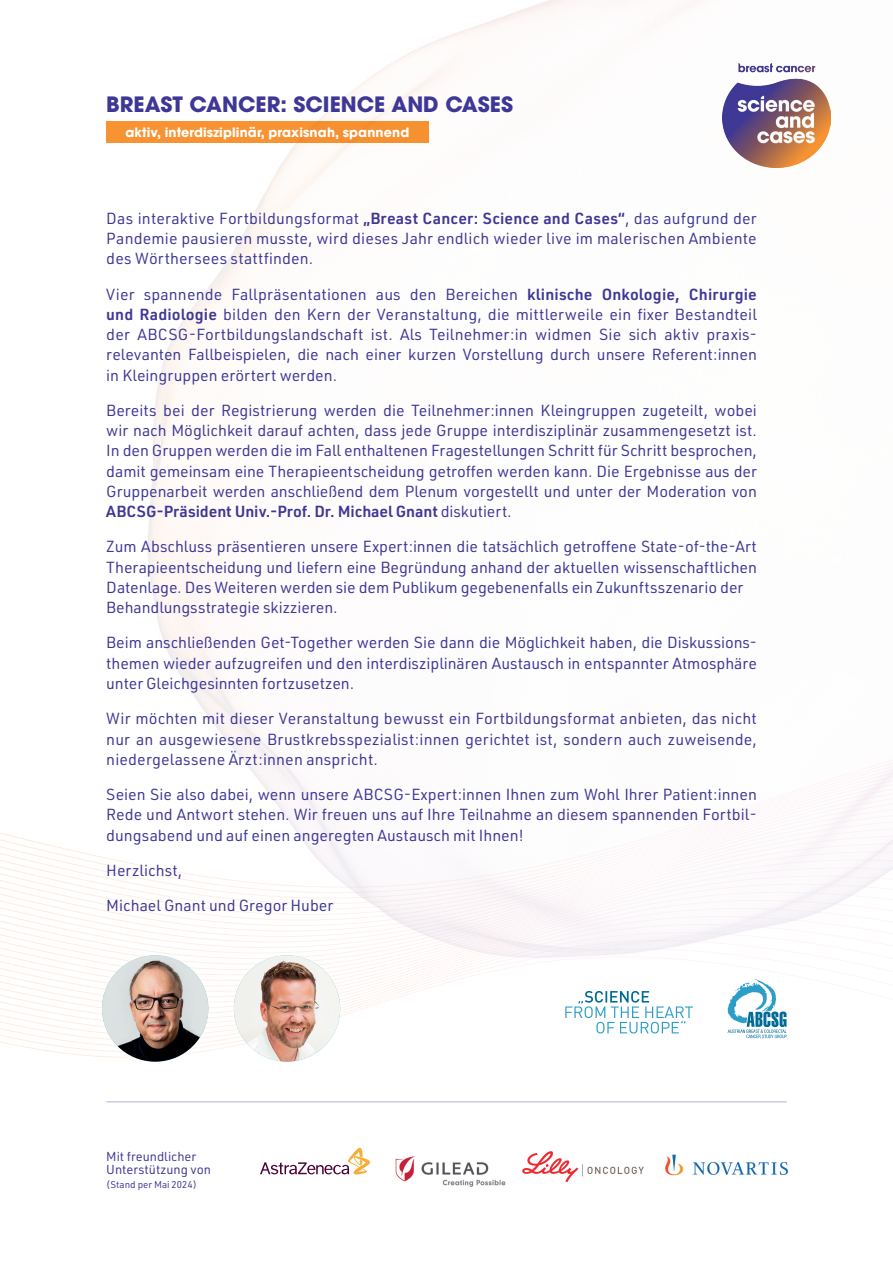
<style>
.page{position:relative;width:893px;height:1263px;background:#fff}
.page>*{position:absolute;margin:0;border:0;box-sizing:border-box;transform-origin:0 0}
.t1{font:700 21px "ITC Avant Garde Pro";color:#3e3796}
.t2{font:15.75px/20.2px "URWDIN";color:#3e3796;text-align:justify}
.t3{font:700 12.75px "ITC Avant Garde Pro";letter-spacing:.01em;color:#fff}
.t4{font:12.75px/13.5px "URWDIN";color:#3e3796}
.t5{font:9.75px "URWDIN";color:#3e3796}
.s1{font-weight:600}
</style>
<div class="page">
<img style="left:148px;top:0;width:695px;height:951px">
<svg style="left:609px;top:759px;width:284px;height:141px"></svg>
<svg style="left:9px;top:835px;width:21px;height:158px"></svg>
<svg style="left:30px;top:840px;width:20px;height:153px"></svg>
<svg style="left:50px;top:845px;width:21px;height:148px"></svg>
<svg style="left:71px;top:850px;width:20px;height:143px"></svg>
<svg style="left:91px;top:854px;width:20px;height:138px"></svg>
<svg style="left:111px;top:859px;width:21px;height:119px"></svg>
<svg style="left:132px;top:833px;width:20px;height:127px"></svg>
<svg style="left:152px;top:833px;width:20px;height:125px"></svg>
<svg style="left:172px;top:833px;width:21px;height:138px"></svg>
<svg style="left:193px;top:833px;width:20px;height:159px"></svg>
<svg style="left:213px;top:833px;width:20px;height:159px"></svg>
<svg style="left:233px;top:833px;width:21px;height:159px"></svg>
<svg style="left:254px;top:833px;width:20px;height:132px"></svg>
<svg style="left:274px;top:833px;width:20px;height:123px"></svg>
<svg style="left:294px;top:833px;width:21px;height:130px"></svg>
<svg style="left:315px;top:833px;width:20px;height:151px"></svg>
<svg style="left:335px;top:833px;width:20px;height:160px"></svg>
<svg style="left:355px;top:833px;width:291px;height:160px"></svg>
<img style="left:102px;top:955px;width:106px;height:107px;border-radius:53px">
<img style="left:234px;top:955px;width:106px;height:107px;border-radius:53px">
<img style="left:723px;top:64px;width:108px;height:104px">
<div style="left:106px;top:121px;width:322px;height:22px;background:#f79332"></div>
<hr style="left:106px;top:1101px;width:681px;height:1px;background:#3e3796">
<svg style="left:727px;top:979px;width:60px;height:59px"></svg>
<svg style="left:565px;top:991px;width:128px;height:42px"></svg>
<img style="left:522px;top:1151px;width:122px;height:31px">
<svg style="left:260px;top:1148px;width:110px;height:27px"></svg>
<img style="left:395px;top:1156px;width:111px;height:31px">
<img style="left:665px;top:1154px;width:123px;height:22px">
<h1 class="t1" style="left:106px;top:90px;width:408px">BREAST CANCER: SCIENCE AND CASES</h1>
<p class="t3" style="left:125px;top:124px;width:285px">aktiv, interdisziplinär, praxisnah, spannend</p>
<p class="t2" style="left:106px;top:208px;width:652px">Das interaktive Fortbildungsformat <span class="s1">„Breast Cancer: Science and Cases“</span>, das aufgrund der Pandemie pausieren musste, wird dieses Jahr endlich wieder live im malerischen Ambiente des Wörthersees stattfinden.</p>
<p class="t2" style="left:106px;top:283px;width:652px">Vier spannende Fallpräsentationen aus den Bereichen <span class="s1">klinische Onkologie, Chirurgie und Radiologie</span> bilden den Kern der Veranstaltung, die mittlerweile ein fixer Bestandteil der ABCSG-Fortbildungslandschaft ist. Als Teilnehmer:in widmen Sie sich aktiv praxis&shy;relevanten Fallbeispielen, die nach einer kurzen Vorstellung durch unsere Referent:innen in Kleingruppen erörtert werden.</p>
<p class="t2" style="left:106px;top:400px;width:652px">Bereits bei der Registrierung werden die Teilnehmer:innen Kleingruppen zugeteilt, wobei wir nach Möglichkeit darauf achten, dass jede Gruppe interdisziplinär zusammengesetzt ist.<br>In den Gruppen werden die im Fall enthaltenen Fragestellungen Schritt für Schritt besprochen, damit gemeinsam eine Therapieentscheidung getroffen werden kann. Die Ergebnisse aus der Gruppenarbeit werden anschließend dem Plenum vorgestellt und unter der Moderation von <span class="s1">ABCSG-Präsident Univ.-Prof. Dr. Michael Gnant</span> diskutiert.</p>
<p class="t2" style="left:106px;top:536px;width:652px;text-align:left">Zum Abschluss präsentieren unsere Expert:innen die tatsächlich getroffene State-of-the-Art Therapieentscheidung und liefern eine Begründung anhand der aktuellen wissenschaftlichen Datenlage. Des Weiteren werden sie dem Publikum gegebenenfalls ein Zukunftsszenario der Behandlungsstrategie skizzieren.</p>
<p class="t2" style="left:106px;top:632px;width:652px">Beim anschließenden Get-Together werden Sie dann die Möglichkeit haben, die Diskussions&shy;themen wieder aufzugreifen und den interdisziplinären Austausch in entspannter Atmosphäre unter Gleichgesinnten fortzusetzen.</p>
<p class="t2" style="left:106px;top:708px;width:652px">Wir möchten mit dieser Veranstaltung bewusst ein Fortbildungsformat anbieten, das nicht nur an ausgewiesene Brustkrebsspezialist:innen gerichtet ist, sondern auch zuweisende, niedergelassene Ärzt:innen anspricht.</p>
<p class="t2" style="left:106px;top:784px;width:652px">Seien Sie also dabei, wenn unsere ABCSG-Expert:innen Ihnen zum Wohl Ihrer Patient:innen Rede und Antwort stehen. Wir freuen uns auf Ihre Teilnahme an diesem spannenden Fortbil&shy;dungsabend und auf einen angeregten Austausch mit Ihnen!</p>
<p class="t2" style="left:106px;top:859px;width:77px">Herzlichst,</p>
<p class="t2" style="left:106px;top:895px;width:229px">Michael Gnant und Gregor Huber</p>
<p class="t4" style="left:106px;top:1149px;width:106px">Mit freundlicher<br>Unterstützung von</p>
<p class="t5" style="left:106px;top:1178px;width:92px">(Stand per Mai 2024)</p>
</div>
